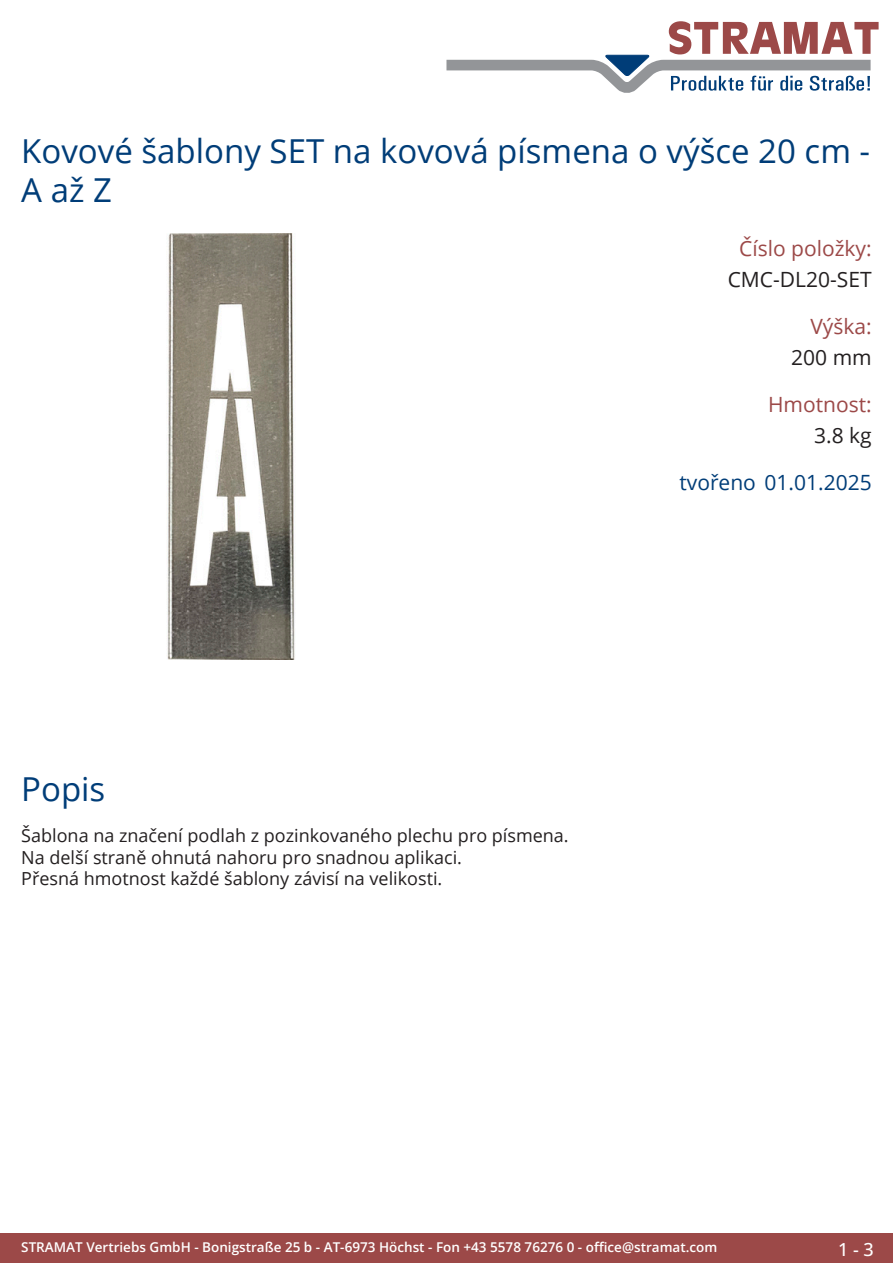
<style>
.page{position:relative;width:893px;height:1263px;background:#fff}
.page>*{position:absolute;margin:0;border:0;box-sizing:border-box;transform-origin:0 0}
.Produkttitel{font:33px/39.6px "Open Sans";color:#003d78}
.TechDaten_Überschrif{font:21px "Open Sans";color:#9c4948}
.TechDaten_Inhalt{font:21px "Open Sans";color:#231f20}
.Erstellungsdatum{font:21px "Open Sans";color:#003d78}
.Beschreibung_Text{font:18px/21.6px "Open Sans";color:#231f20}
.t1{font:500 18px "Open Sans";color:#fff}
.t2{font:600 13.5px "Open Sans";color:#fff}
</style>
<div class="page">
<div style="left:0;top:1233px;width:893px;height:30px;background:#9c4948"></div>
<svg style="left:446px;top:21px;width:433px;height:72px"></svg>
<img style="left:167px;top:234px;width:128px;height:425px">
<p class="Produkttitel" style="left:21px;top:130px;width:850px">Kovové šablony SET na kovová písmena o výšce 20 cm -<br>A až Z</p>
<p class="TechDaten_Überschrif" style="left:739px;top:234px;width:134px">Číslo položky:</p>
<p class="TechDaten_Inhalt" style="left:728px;top:265px;width:146px">CMC-DL20-SET</p>
<p class="TechDaten_Überschrif" style="left:810px;top:312px;width:63px">Výška:</p>
<p class="TechDaten_Inhalt" style="left:791px;top:343px;width:82px">200 mm</p>
<p class="TechDaten_Überschrif" style="left:768px;top:390px;width:105px">Hmotnost:</p>
<p class="TechDaten_Inhalt" style="left:814px;top:421px;width:59px">3.8 kg</p>
<p class="Erstellungsdatum" style="left:679px;top:468px;width:194px">tvořeno 01.01.2025</p>
<p class="Produkttitel" style="left:21px;top:768px;width:86px">Popis</p>
<p class="Beschreibung_Text" style="left:21px;top:824px;width:549px">Šablona na značení podlah z pozinkovaného plechu pro písmena.<br>Na delší straně ohnutá nahoru pro snadnou aplikaci.<br>Přesná hmotnost každé šablony závisí na velikosti.</p>
<p class="t2" style="left:21px;top:1238px;width:698px">STRAMAT Vertriebs GmbH - Bonigstraße 25 b - AT-6973 Höchst - Fon +43 5578 76276 0 - office@stramat.com</p>
<p class="t1" style="left:838px;top:1237px;width:37px">1 - 3</p>
</div>
